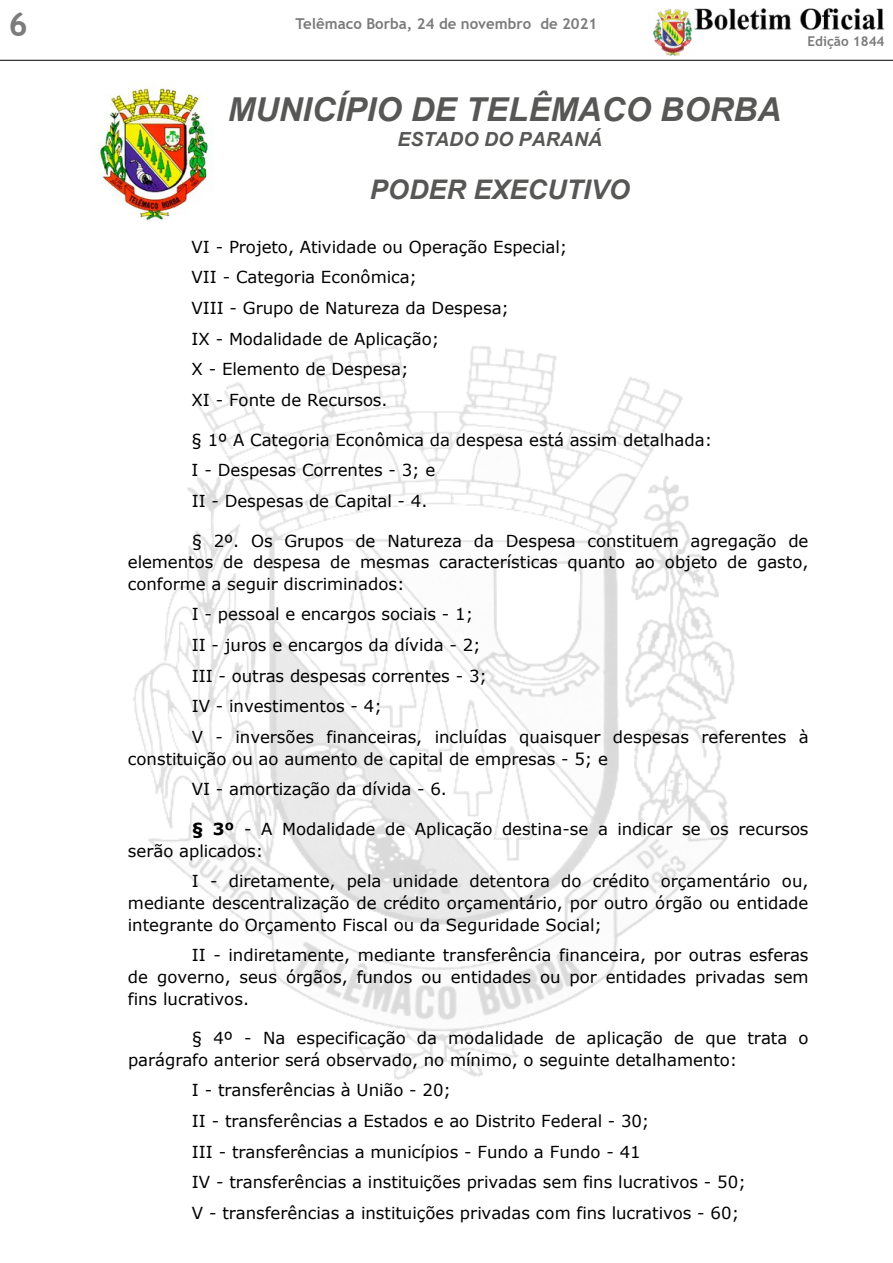
<style>
.page{position:relative;width:893px;height:1263px;background:#fff}
.page>*{position:absolute;margin:0;border:0;box-sizing:border-box;transform-origin:0 0}
.t1{font:italic 700 33px "Arial";color:#575756}
.t2{font:700 33px "Trebuchet MS";color:#7c7b7b}
.t3{font:italic 700 27px "Arial";color:#575756}
.t4{font:italic 700 19.5px "Arial";color:#575756}
.t5{font:16.5px/30.6px "Verdana";letter-spacing:-.005em;color:#000}
.t6{font:700 15px "Trebuchet MS";color:#7c7b7b}
.t7{font:700 13.5px "Trebuchet MS";color:#7c7b7b}
.s1{font-weight:700}
</style>
<div class="page">
<img style="left:653px;top:9px;width:43px;height:47px">
<img style="left:693px;top:8px;width:191px;height:21px">
<hr style="left:0;top:60px;width:893px;height:1px;background:#000">
<img style="left:99px;top:83px;width:114px;height:138px">
<img style="left:133px;top:346px;width:601px;height:734px">
<h1 class="t2" style="left:9px;top:3px;width:21px">6</h1>
<p class="t6" style="left:296px;top:14px;width:303px">Telêmaco Borba, 24 de novembro de 2021</p>
<h1 class="t1" style="left:228px;top:87px;width:555px">MUNICÍPIO DE TELÊMACO BORBA</h1>
<p class="t4" style="left:397px;top:126px;width:206px">ESTADO DO PARANÁ</p>
<h2 class="t3" style="left:370px;top:172px;width:261px">PODER EXECUTIVO</h2>
<p class="t7" style="left:807px;top:33px;width:79px">Edição 1844</p>
<p class="t5" style="left:192px;top:231px;width:377px">VI - Projeto, Atividade ou Operação Especial;<br>VII - Categoria Econômica;<br>VIII - Grupo de Natureza da Despesa;<br>IX - Modalidade de Aplicação;<br>X - Elemento de Despesa;<br>XI - Fonte de Recursos.</p>
<p class="t5" style="left:192px;top:424px;width:522px">§ 1º A Categoria Econômica da despesa está assim detalhada:<br>I - Despesas Correntes - 3; e<br>II - Despesas de Capital - 4.</p>
<p class="t5" style="left:128px;top:530px;width:682px;line-height:21.6px;text-align:justify;text-indent:64px">§ 2º. Os Grupos de Natureza da Despesa constituem agregação de elementos de despesa de mesmas características quanto ao objeto de gasto, conforme a seguir discriminados:</p>
<p class="t5" style="left:192px;top:599px;width:618px">I - pessoal e encargos sociais - 1;<br>II - juros e encargos da dívida - 2;<br>III - outras despesas correntes - 3;<br>IV - investimentos - 4;<br>V - inversões financeiras, incluídas quaisquer despesas referentes à</p>
<p class="t5" style="left:192px;top:743px;width:418px;text-indent:-64px">constituição ou ao aumento de capital de empresas - 5; e<br>VI - amortização da dívida - 6.</p>
<p class="t5" style="left:128px;top:818px;width:682px;line-height:21.6px;text-indent:64px"><span class="s1">§ 3º</span> - A Modalidade de Aplicação destina-se a indicar se os recursos serão aplicados:</p>
<p class="t5" style="left:128px;top:870px;width:682px;line-height:21.8px;text-align:justify;text-indent:64px">I - diretamente, pela unidade detentora do crédito orçamentário ou, mediante descentralização de crédito orçamentário, por outro órgão ou entidade integrante do Orçamento Fiscal ou da Seguridade Social;</p>
<p class="t5" style="left:128px;top:944px;width:682px;line-height:21.8px;text-align:justify;text-indent:64px">II - indiretamente, mediante transferência financeira, por outras esferas de governo, seus órgãos, fundos ou entidades ou por entidades privadas sem fins lucrativos.</p>
<p class="t5" style="left:128px;top:1027px;width:682px;line-height:21.6px;text-indent:64px">§ 4º - Na especificação da modalidade de aplicação de que trata o parágrafo anterior será observado, no mínimo, o seguinte detalhamento:</p>
<p class="t5" style="left:192px;top:1075px;width:555px">I - transferências à União - 20;<br>II - transferências a Estados e ao Distrito Federal - 30;<br>III - transferências a municípios - Fundo a Fundo - 41<br>IV - transferências a instituições privadas sem fins lucrativos - 50; V - transferências a instituições privadas com fins lucrativos - 60;</p>
</div>
